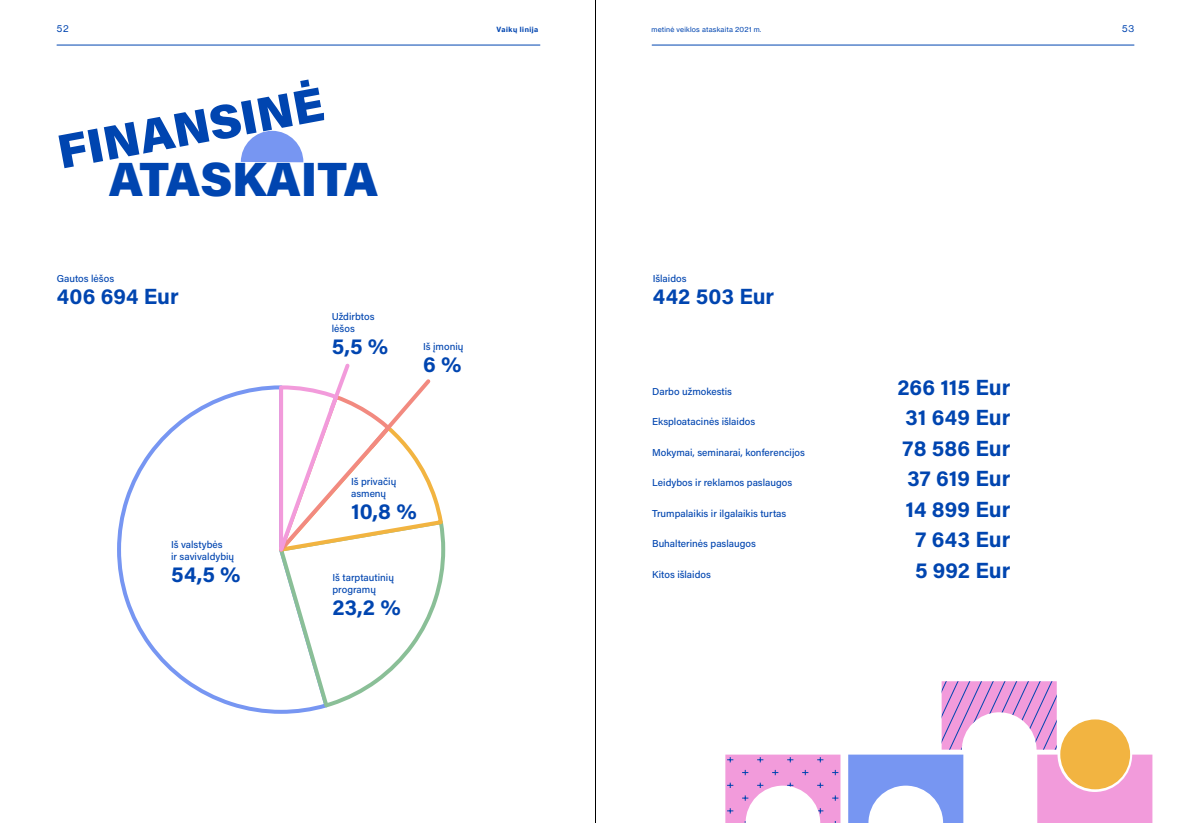
<style>
.page{position:relative;width:1191px;height:823px;background:#fff}
.page>*{position:absolute;margin:0;border:0;box-sizing:border-box;transform-origin:0 0}
.t1{font:900 48px "Acumin Pro";letter-spacing:-.01em;color:#0045b0}
.t2{font:700 22px "Acumin Pro";color:#0045b0}
.t3{font:500 10px/12px "Acumin Pro";color:#0045b0}
.t4{font:9px "N Haas Grotesk TX Pro 55 Rg";color:#0045b0}
.t5{font:7px "N Haas Grotesk TX Pro 55 Rg";letter-spacing:.025em;color:#0045b0}
.t6{font:7px "N Haas Grotesk TX Pro 75 Bd";letter-spacing:.075em;color:#0045b0}
</style>
<div class="page">
<hr style="left:652px;top:44px;width:482px;height:1px;background:#0045b0">
<hr style="left:57px;top:44px;width:483px;height:1px;background:#0045b0">
<hr style="left:595px;top:0;width:1px;height:822px;background:#000">
<svg style="left:117px;top:385px;width:199px;height:329px"></svg>
<svg style="left:241px;top:131px;width:62px;height:31px"></svg>
<svg style="left:725px;top:754px;width:115px;height:69px"></svg>
<svg style="left:848px;top:681px;width:304px;height:142px"></svg>
<svg style="left:270px;top:363px;width:176px;height:347px"></svg>
<p class="t4" style="left:57px;top:23px;width:13px">52</p>
<p class="t6" style="left:496px;top:25px;width:43px">Vaikų linija</p>
<p class="t5" style="left:651px;top:25px;width:111px">metinė veiklos ataskaita 2021 m.</p>
<p class="t4" style="left:1122px;top:23px;width:14px">53</p>
<h1 class="t1" style="left:52px;top:120px;width:271px;rotate:-11deg">FINANSINĖ</h1>
<h1 class="t1" style="left:109px;top:145px;width:271px">ATASKAITA</h1>
<p class="t3" style="left:57px;top:271px;width:59px">Gautos lėšos</p>
<h2 class="t2" style="left:57px;top:280px;width:124px">406 694 Eur</h2>
<p class="t3" style="left:332px;top:310px;width:44px">Uždirbtos lėšos</p>
<h2 class="t2" style="left:332px;top:331px;width:58px">5,5 %</h2>
<p class="t3" style="left:423px;top:339px;width:42px">Iš įmonių</p>
<h2 class="t2" style="left:423px;top:348px;width:40px">6 %</h2>
<p class="t3" style="left:351px;top:474px;width:47px">Iš privačių asmenų</p>
<h2 class="t2" style="left:351px;top:495px;width:67px">10,8 %</h2>
<p class="t3" style="left:171px;top:537px;width:65px">Iš valstybės<br>ir savivaldybių</p>
<h2 class="t2" style="left:171px;top:558px;width:71px">54,5 %</h2>
<p class="t3" style="left:332px;top:571px;width:63px">Iš tarptautinių programų</p>
<h2 class="t2" style="left:332px;top:592px;width:70px">23,2 %</h2>
<p class="t3" style="left:653px;top:271px;width:35px">Išlaidos</p>
<h2 class="t2" style="left:653px;top:280px;width:123px">442 503 Eur</h2>
<p class="t3" style="left:652px;top:384px;width:81px">Darbo užmokestis</p>
<h2 class="t2" style="left:897px;top:371px;width:114px">266 115 Eur</h2>
<p class="t3" style="left:652px;top:415px;width:105px">Eksploatacinės išlaidos</p>
<h2 class="t2" style="left:905px;top:402px;width:106px">31 649 Eur</h2>
<p class="t3" style="left:652px;top:445px;width:154px">Mokymai, seminarai, konferencijos</p>
<h2 class="t2" style="left:902px;top:432px;width:109px">78 586 Eur</h2>
<p class="t3" style="left:652px;top:476px;width:141px">Leidybos ir reklamos paslaugos</p>
<h2 class="t2" style="left:907px;top:463px;width:104px">37 619 Eur</h2>
<p class="t3" style="left:652px;top:506px;width:136px">Trumpalaikis ir ilgalaikis turtas</p>
<h2 class="t2" style="left:905px;top:493px;width:106px">14 899 Eur</h2>
<p class="t3" style="left:652px;top:537px;width:105px">Buhalterinės paslaugos</p>
<h2 class="t2" style="left:915px;top:524px;width:96px">7 643 Eur</h2>
<p class="t3" style="left:652px;top:567px;width:60px">Kitos išlaidos</p>
<h2 class="t2" style="left:915px;top:554px;width:97px">5 992 Eur</h2>
</div>
